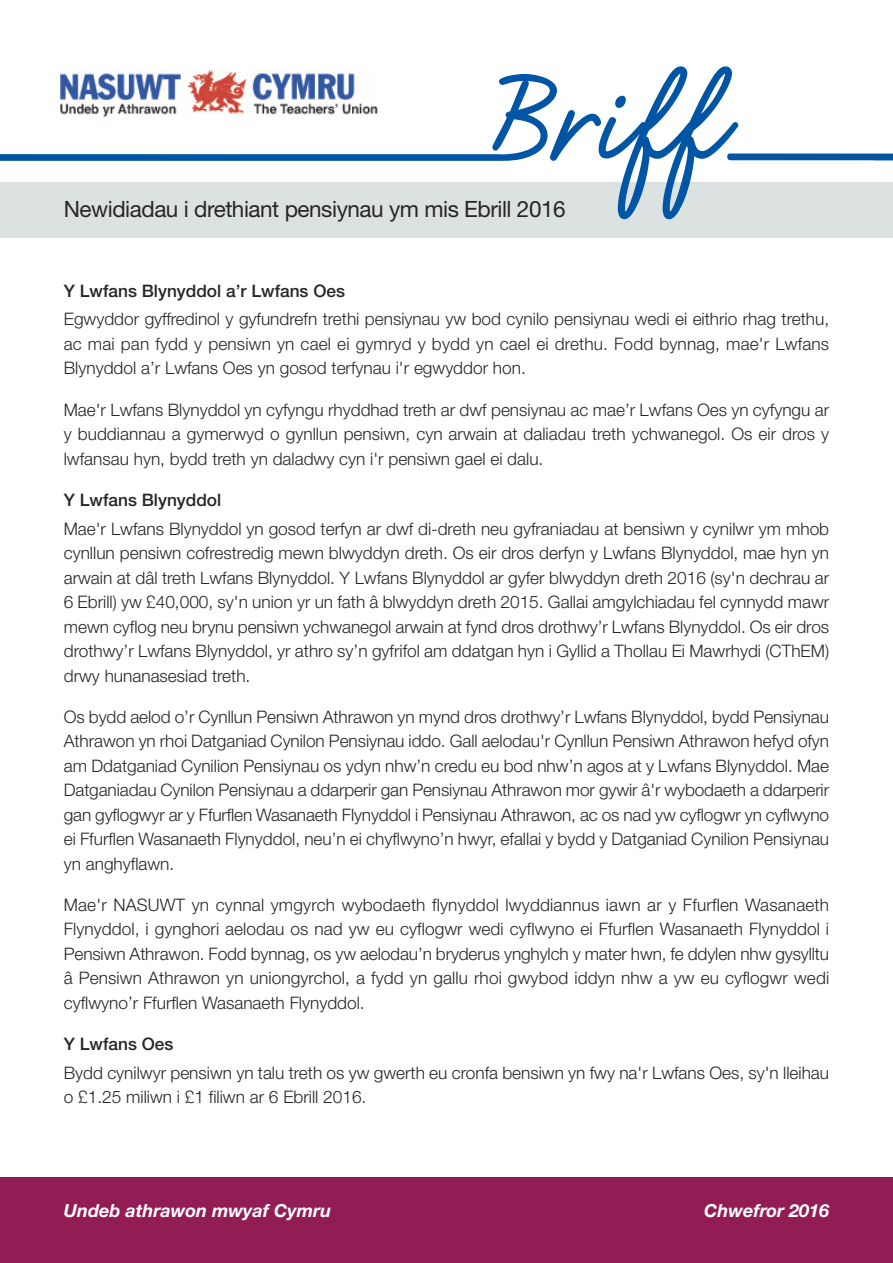
<style>
.page{position:relative;width:893px;height:1263px;background:#fff}
.page>*{position:absolute;margin:0;border:0;box-sizing:border-box;transform-origin:0 0}
.t1{font:22.5px "Helvetica Neue";letter-spacing:-.02em;color:#272526}
.t2{font:italic 700 18px "Helvetica Neue";color:#fff}
.t3{font:300 17.25px/24.5px "Helvetica Neue";color:#272526;text-align:justify}
.t4{font:500 17.25px "Helvetica Neue";color:#272526}
</style>
<div class="page">
<div style="left:0;top:183px;width:893px;height:55px;background:#dce2e2"></div>
<svg style="left:0;top:74px;width:550px;height:87px"></svg>
<svg style="left:550px;top:66px;width:343px;height:153px"></svg>
<img style="left:60px;top:70px;width:317px;height:54px">
<div style="left:0;top:1178px;width:893px;height:85px;background:#921c54"></div>
<h3 class="t1" style="left:64px;top:201px;width:503px">Newidiadau i drethiant pensiynau ym mis Ebrill 2016</h3>
<p class="t4" style="left:64px;top:281px;width:283px">Y Lwfans Blynyddol a’r Lwfans Oes</p>
<p class="t3" style="left:64px;top:309px;width:767px">Egwyddor gyffredinol y gyfundrefn trethi pensiynau yw bod cynilo pensiynau wedi ei eithrio rhag trethu, ac mai pan fydd y pensiwn yn cael ei gymryd y bydd yn cael ei drethu. Fodd bynnag, mae'r Lwfans Blynyddol a’r Lwfans Oes yn gosod terfynau i'r egwyddor hon.</p>
<p class="t3" style="left:64px;top:399px;width:767px">Mae'r Lwfans Blynyddol yn cyfyngu rhyddhad treth ar dwf pensiynau ac mae’r Lwfans Oes yn cyfyngu ar y buddiannau a gymerwyd o gynllun pensiwn, cyn arwain at daliadau treth ychwanegol. Os eir dros y lwfansau hyn, bydd treth yn daladwy cyn i'r pensiwn gael ei dalu.</p>
<p class="t4" style="left:64px;top:490px;width:159px">Y Lwfans Blynyddol</p>
<p class="t3" style="left:64px;top:518px;width:767px">Mae'r Lwfans Blynyddol yn gosod terfyn ar dwf di-dreth neu gyfraniadau at bensiwn y cynilwr ym mhob cynllun pensiwn cofrestredig mewn blwyddyn dreth. Os eir dros derfyn y Lwfans Blynyddol, mae hyn yn arwain at dâl treth Lwfans Blynyddol. Y Lwfans Blynyddol ar gyfer blwyddyn dreth 2016 (sy'n dechrau ar 6 Ebrill) yw £40,000, sy'n union yr un fath â blwyddyn dreth 2015. Gallai amgylchiadau fel cynnydd mawr mewn cyflog neu brynu pensiwn ychwanegol arwain at fynd dros drothwy’r Lwfans Blynyddol. Os eir dros drothwy’r Lwfans Blynyddol, yr athro sy’n gyfrifol am ddatgan hyn i Gyllid a Thollau Ei Mawrhydi (CThEM) drwy hunanasesiad treth.</p>
<p class="t3" style="left:64px;top:706px;width:767px">Os bydd aelod o’r Cynllun Pensiwn Athrawon yn mynd dros drothwy’r Lwfans Blynyddol, bydd Pensiynau Athrawon yn rhoi Datganiad Cynilon Pensiynau iddo. Gall aelodau'r Cynllun Pensiwn Athrawon hefyd ofyn am Ddatganiad Cynilion Pensiynau os ydyn nhw’n credu eu bod nhw’n agos at y Lwfans Blynyddol. Mae Datganiadau Cynilon Pensiynau a ddarperir gan Pensiynau Athrawon mor gywir â'r wybodaeth a ddarperir gan gyflogwyr ar y Ffurflen Wasanaeth Flynyddol i Pensiynau Athrawon, ac os nad yw cyflogwr yn cyflwyno ei Ffurflen Wasanaeth Flynyddol, neu’n ei chyflwyno’n hwyr, efallai y bydd y Datganiad Cynilion Pensiynau yn anghyflawn.</p>
<p class="t3" style="left:64px;top:894px;width:767px">Mae'r NASUWT yn cynnal ymgyrch wybodaeth flynyddol lwyddiannus iawn ar y Ffurflen Wasanaeth Flynyddol, i gynghori aelodau os nad yw eu cyflogwr wedi cyflwyno ei Ffurflen Wasanaeth Flynyddol i Pensiwn Athrawon. Fodd bynnag, os yw aelodau’n bryderus ynghylch y mater hwn, fe ddylen nhw gysylltu â Pensiwn Athrawon yn uniongyrchol, a fydd yn gallu rhoi gwybod iddyn nhw a yw eu cyflogwr wedi cyflwyno’r Ffurflen Wasanaeth Flynyddol.</p>
<p class="t4" style="left:64px;top:1034px;width:111px">Y Lwfans Oes</p>
<p class="t3" style="left:64px;top:1062px;width:767px">Bydd cynilwyr pensiwn yn talu treth os yw gwerth eu cronfa bensiwn yn fwy na'r Lwfans Oes, sy'n lleihau o £1.25 miliwn i £1 filiwn ar 6 Ebrill 2016.</p>
<p class="t2" style="left:64px;top:1200px;width:269px">Undeb athrawon mwyaf Cymru</p>
<p class="t2" style="left:704px;top:1200px;width:127px">Chwefror 2016</p>
</div>
